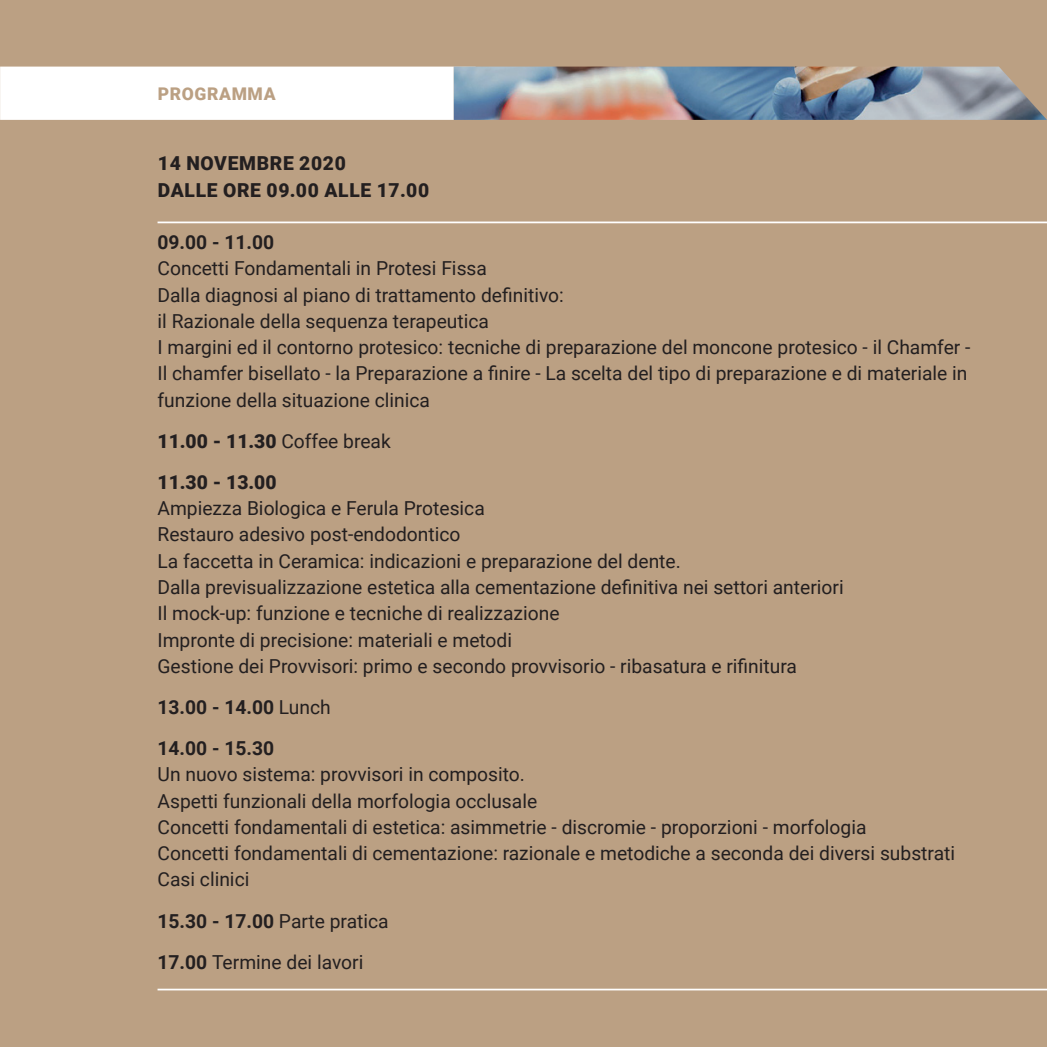
<style>
.page{position:relative;width:1047px;height:1047px;background:#bba083}
.page>*{position:absolute;margin:0;border:0;box-sizing:border-box;transform-origin:0 0}
.t1{font:19.25px/26.2px "Roboto";color:#231f20}
.t2{font:700 19.25px/41.1px "Roboto";color:#231f20}
.t3{font:900 19.25px/26.2px "Roboto";letter-spacing:.035em;color:#231f20}
.t4{font:900 19.25px/41.1px "Roboto";color:#231f20}
.t5{font:900 17.5px "Roboto";letter-spacing:.035em;color:#bba083}
.s1{font-weight:400}
.s2{font-weight:700}
</style>
<div class="page">
<div style="left:0;top:67px;width:454px;height:53px;background:#fff"></div>
<img style="left:454px;top:67px;width:593px;height:53px">
<hr style="left:158px;top:221px;width:889px;height:2px;background:#fff">
<hr style="left:158px;top:988px;width:889px;height:2px;background:#fff">
<p class="t5" style="left:158px;top:81px;width:119px">PROGRAMMA</p>
<p class="t3" style="left:158px;top:150px;width:273px">14 NOVEMBRE 2020<br>DALLE ORE 09.00 ALLE 17.00</p>
<p class="t2" style="left:157px;top:221px;width:118px">09.00 - 11.00</p>
<p class="t1" style="left:157px;top:255px;width:814px">Concetti Fondamentali in Protesi Fissa<br>Dalla diagnosi al piano di trattamento definitivo:<br>il Razionale della sequenza terapeutica<br>I margini ed il contorno protesico: tecniche di preparazione del moncone protesico - il Chamfer - Il chamfer bisellato - la Preparazione a finire - La scelta del tipo di preparazione e di materiale in funzione della situazione clinica</p>
<p class="t4" style="left:157px;top:420px;width:235px">11.00 - 11.30 <span class="s1">Coffee break<br></span>11.30 - 13.00</p>
<p class="t1" style="left:157px;top:494px;width:688px">Ampiezza Biologica e Ferula Protesica<br>Restauro adesivo post-endodontico<br>La faccetta in Ceramica: indicazioni e preparazione del dente.<br>Dalla previsualizzazione estetica alla cementazione definitiva nei settori anteriori Il mock-up: funzione e tecniche di realizzazione<br>Impronte di precisione: materiali e metodi<br>Gestione dei Provvisori: primo e secondo provvisorio - ribasatura e rifinitura</p>
<p class="t2" style="left:157px;top:686px;width:175px">13.00 - 14.00 <span class="s1">Lunch<br></span>14.00 - 15.30</p>
<p class="t1" style="left:157px;top:760px;width:799px">Un nuovo sistema: provvisori in composito.<br>Aspetti funzionali della morfologia occlusale<br>Concetti fondamentali di estetica: asimmetrie - discromie - proporzioni - morfologia<br>Concetti fondamentali di cementazione: razionale e metodiche a seconda dei diversi substrati Casi clinici</p>
<p class="t1" style="left:157px;top:899px;width:233px;line-height:41.1px"><span class="s2">15.30 - 17.00</span> Parte pratica<br><span class="s2">17.00</span> Termine dei lavori</p>
</div>
